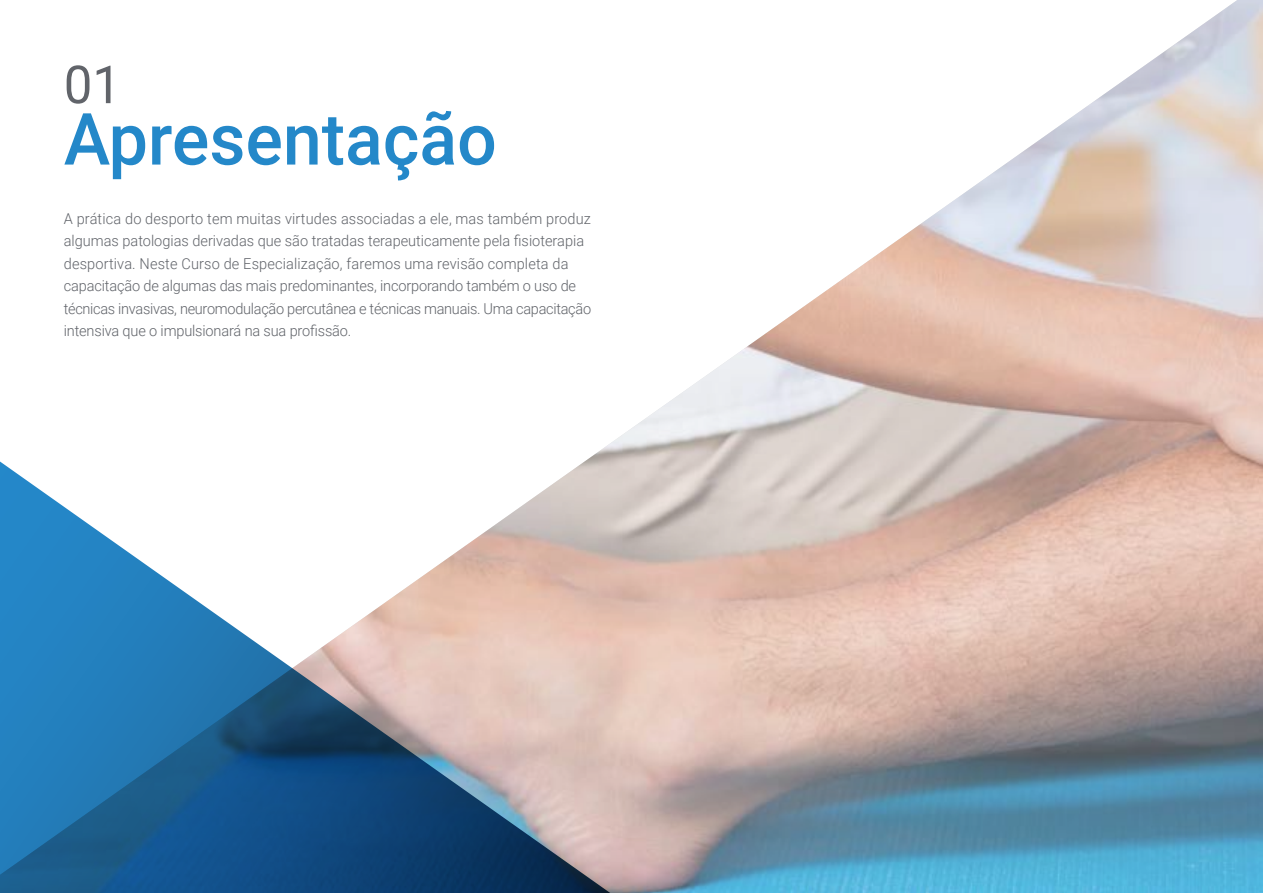
<style>
.page{position:relative;width:1263px;height:893px;background:#fff}
.page>*{position:absolute;margin:0;border:0;box-sizing:border-box;transform-origin:0 0}
.t1{font:500 72px "Roboto";color:#2488c9}
.t2{font:52.5px "Roboto";color:#61646a}
.t3{font:300 15px/22.5px "Roboto";color:#61646a}
</style>
<div class="page">
<img style="left:607px;top:0;width:656px;height:893px">
<svg style="left:0;top:446px;width:640px;height:447px"></svg>
<h2 class="t2" style="left:64px;top:48px;width:59px">01</h2>
<h1 class="t1" style="left:64px;top:89px;width:435px">Apresentação</h1>
<p class="t3" style="left:64px;top:207px;width:529px">A prática do desporto tem muitas virtudes associadas a ele, mas também produz algumas patologias derivadas que são tratadas terapeuticamente pela fisioterapia desportiva. Neste Curso de Especialização, faremos uma revisão completa da capacitação de algumas das mais predominantes, incorporando também o uso de técnicas invasivas, neuromodulação percutânea e técnicas manuais. Uma capacitação intensiva que o impulsionará na sua profissão.</p>
</div>
